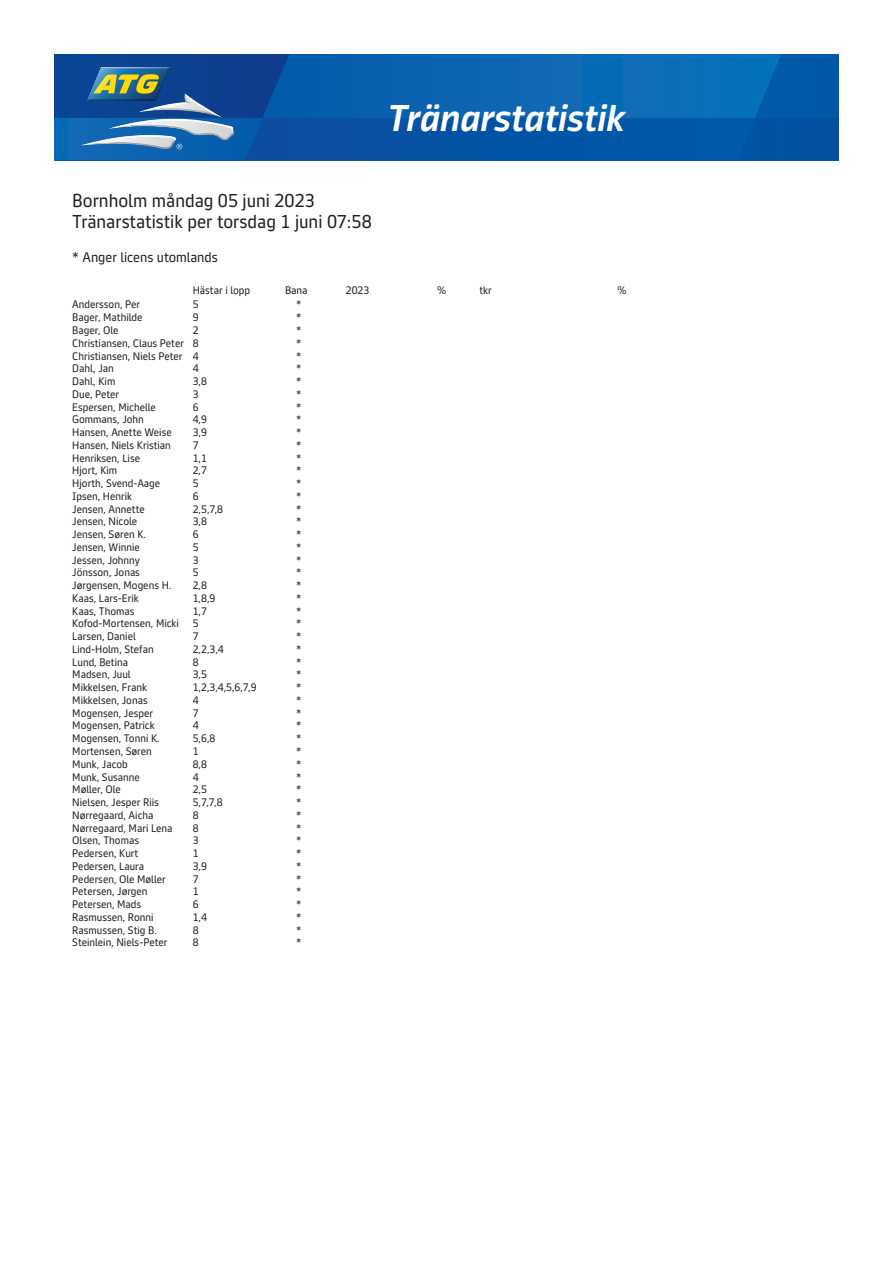
<style>
.page{position:relative;width:893px;height:1263px;background:#fff}
.page>*{position:absolute;margin:0;border:0;box-sizing:border-box;transform-origin:0 0}
.t1{font:italic 700 36px "ATG Text";color:#fff}
.t2{font:18px/21.6px "ATG Text";color:#231f20}
.t3{font:13.5px "ATG Text";color:#231f20}
.t4{font:10.5px "ATG Text";color:#231f20}
</style>
<div class="page">
<svg style="left:54px;top:54px;width:785px;height:106px;background:#105ea8"></svg>
<h1 class="t1" style="left:387px;top:100px;width:239px">Tränarstatistik</h1>
<h2 class="t2" style="left:72px;top:190px;width:301px">Bornholm måndag 05 juni 2023<br>Tränarstatistik per torsdag 1 juni 07:58</h2>
<p class="t3" style="left:72px;top:250px;width:147px">* Anger licens utomlands</p>
<p class="t4" style="left:193px;top:285px;width:59px">Hästar i lopp</p>
<p class="t4" style="left:285px;top:285px;width:24px">Bana</p>
<p class="t4" style="left:346px;top:285px;width:25px">2023</p>
<p class="t4" style="left:437px;top:285px;width:11px">%</p>
<p class="t4" style="left:479px;top:285px;width:14px">tkr</p>
<p class="t4" style="left:618px;top:285px;width:11px">%</p>
<p class="t4" style="left:72px;top:299px;width:69px">Andersson, Per</p>
<p class="t4" style="left:193px;top:299px;width:7px">5</p>
<p class="t4" style="left:296px;top:299px;width:7px">*</p>
<p class="t4" style="left:72px;top:312px;width:72px">Bager, Mathilde</p>
<p class="t4" style="left:193px;top:312px;width:7px">9</p>
<p class="t4" style="left:296px;top:312px;width:7px">*</p>
<p class="t4" style="left:72px;top:325px;width:48px">Bager, Ole</p>
<p class="t4" style="left:193px;top:325px;width:7px">2</p>
<p class="t4" style="left:296px;top:325px;width:7px">*</p>
<p class="t4" style="left:72px;top:338px;width:128px">Christiansen, Claus Peter 8</p>
<p class="t4" style="left:296px;top:338px;width:7px">*</p>
<p class="t4" style="left:72px;top:350px;width:128px">Christiansen, Niels Peter 4</p>
<p class="t4" style="left:296px;top:350px;width:7px">*</p>
<p class="t4" style="left:72px;top:363px;width:43px">Dahl, Jan</p>
<p class="t4" style="left:193px;top:363px;width:7px">4</p>
<p class="t4" style="left:296px;top:363px;width:7px">*</p>
<p class="t4" style="left:72px;top:376px;width:45px">Dahl, Kim</p>
<p class="t4" style="left:193px;top:376px;width:16px">3,8</p>
<p class="t4" style="left:296px;top:376px;width:7px">*</p>
<p class="t4" style="left:72px;top:389px;width:49px">Due, Peter</p>
<p class="t4" style="left:193px;top:389px;width:7px">3</p>
<p class="t4" style="left:296px;top:389px;width:7px">*</p>
<p class="t4" style="left:72px;top:401px;width:85px">Espersen, Michelle</p>
<p class="t4" style="left:193px;top:401px;width:7px">6</p>
<p class="t4" style="left:296px;top:401px;width:7px">*</p>
<p class="t4" style="left:72px;top:414px;width:73px">Gommans, John</p>
<p class="t4" style="left:193px;top:414px;width:16px">4,9</p>
<p class="t4" style="left:296px;top:414px;width:7px">*</p>
<p class="t4" style="left:72px;top:427px;width:101px">Hansen, Anette Weise</p>
<p class="t4" style="left:193px;top:427px;width:16px">3,9</p>
<p class="t4" style="left:296px;top:427px;width:7px">*</p>
<p class="t4" style="left:72px;top:440px;width:100px">Hansen, Niels Kristian</p>
<p class="t4" style="left:193px;top:440px;width:7px">7</p>
<p class="t4" style="left:296px;top:440px;width:7px">*</p>
<p class="t4" style="left:72px;top:452px;width:69px">Henriksen, Lise</p>
<p class="t4" style="left:193px;top:452px;width:16px">1,1</p>
<p class="t4" style="left:296px;top:452px;width:7px">*</p>
<p class="t4" style="left:72px;top:465px;width:47px">Hjort, Kim</p>
<p class="t4" style="left:193px;top:465px;width:16px">2,7</p>
<p class="t4" style="left:296px;top:465px;width:7px">*</p>
<p class="t4" style="left:72px;top:478px;width:89px">Hjorth, Svend-Aage</p>
<p class="t4" style="left:193px;top:478px;width:7px">5</p>
<p class="t4" style="left:296px;top:478px;width:7px">*</p>
<p class="t4" style="left:72px;top:491px;width:61px">Ipsen, Henrik</p>
<p class="t4" style="left:193px;top:491px;width:7px">6</p>
<p class="t4" style="left:296px;top:491px;width:7px">*</p>
<p class="t4" style="left:72px;top:503px;width:74px">Jensen, Annette</p>
<p class="t4" style="left:193px;top:503px;width:32px">2,5,7,8</p>
<p class="t4" style="left:296px;top:503px;width:7px">*</p>
<p class="t4" style="left:72px;top:516px;width:66px">Jensen, Nicole</p>
<p class="t4" style="left:193px;top:516px;width:16px">3,8</p>
<p class="t4" style="left:296px;top:516px;width:7px">*</p>
<p class="t4" style="left:72px;top:529px;width:75px">Jensen, Søren K.</p>
<p class="t4" style="left:193px;top:529px;width:7px">6</p>
<p class="t4" style="left:296px;top:529px;width:7px">*</p>
<p class="t4" style="left:72px;top:542px;width:69px">Jensen, Winnie</p>
<p class="t4" style="left:193px;top:542px;width:7px">5</p>
<p class="t4" style="left:296px;top:542px;width:7px">*</p>
<p class="t4" style="left:72px;top:554px;width:69px">Jessen, Johnny</p>
<p class="t4" style="left:193px;top:554px;width:7px">3</p>
<p class="t4" style="left:296px;top:554px;width:7px">*</p>
<p class="t4" style="left:72px;top:567px;width:69px">Jönsson, Jonas</p>
<p class="t4" style="left:193px;top:567px;width:7px">5</p>
<p class="t4" style="left:296px;top:567px;width:7px">*</p>
<p class="t4" style="left:72px;top:580px;width:101px">Jørgensen, Mogens H.</p>
<p class="t4" style="left:193px;top:580px;width:16px">2,8</p>
<p class="t4" style="left:296px;top:580px;width:7px">*</p>
<p class="t4" style="left:72px;top:593px;width:68px">Kaas, Lars-Erik</p>
<p class="t4" style="left:193px;top:593px;width:24px">1,8,9</p>
<p class="t4" style="left:296px;top:593px;width:7px">*</p>
<p class="t4" style="left:72px;top:605px;width:64px">Kaas, Thomas</p>
<p class="t4" style="left:193px;top:605px;width:16px">1,7</p>
<p class="t4" style="left:296px;top:605px;width:7px">*</p>
<p class="t4" style="left:72px;top:618px;width:108px">Kofod-Mortensen, Micki</p>
<p class="t4" style="left:193px;top:618px;width:7px">5</p>
<p class="t4" style="left:296px;top:618px;width:7px">*</p>
<p class="t4" style="left:72px;top:631px;width:65px">Larsen, Daniel</p>
<p class="t4" style="left:193px;top:631px;width:7px">7</p>
<p class="t4" style="left:296px;top:631px;width:7px">*</p>
<p class="t4" style="left:72px;top:644px;width:83px">Lind-Holm, Stefan</p>
<p class="t4" style="left:193px;top:644px;width:32px">2,2,3,4</p>
<p class="t4" style="left:296px;top:644px;width:7px">*</p>
<p class="t4" style="left:72px;top:656px;width:57px">Lund, Betina</p>
<p class="t4" style="left:193px;top:656px;width:7px">8</p>
<p class="t4" style="left:296px;top:656px;width:7px">*</p>
<p class="t4" style="left:72px;top:669px;width:60px">Madsen, Juul</p>
<p class="t4" style="left:193px;top:669px;width:16px">3,5</p>
<p class="t4" style="left:296px;top:669px;width:7px">*</p>
<p class="t4" style="left:72px;top:682px;width:76px">Mikkelsen, Frank</p>
<p class="t4" style="left:193px;top:682px;width:65px">1,2,3,4,5,6,7,9</p>
<p class="t4" style="left:296px;top:682px;width:7px">*</p>
<p class="t4" style="left:72px;top:695px;width:77px">Mikkelsen, Jonas</p>
<p class="t4" style="left:193px;top:695px;width:7px">4</p>
<p class="t4" style="left:296px;top:695px;width:7px">*</p>
<p class="t4" style="left:72px;top:707px;width:82px">Mogensen, Jesper</p>
<p class="t4" style="left:193px;top:707px;width:7px">7</p>
<p class="t4" style="left:296px;top:707px;width:7px">*</p>
<p class="t4" style="left:72px;top:720px;width:84px">Mogensen, Patrick</p>
<p class="t4" style="left:193px;top:720px;width:7px">4</p>
<p class="t4" style="left:296px;top:720px;width:7px">*</p>
<p class="t4" style="left:72px;top:733px;width:89px">Mogensen, Tonni K.</p>
<p class="t4" style="left:193px;top:733px;width:24px">5,6,8</p>
<p class="t4" style="left:296px;top:733px;width:7px">*</p>
<p class="t4" style="left:72px;top:746px;width:81px">Mortensen, Søren</p>
<p class="t4" style="left:193px;top:746px;width:7px">1</p>
<p class="t4" style="left:296px;top:746px;width:7px">*</p>
<p class="t4" style="left:72px;top:759px;width:57px">Munk, Jacob</p>
<p class="t4" style="left:193px;top:759px;width:16px">8,8</p>
<p class="t4" style="left:296px;top:759px;width:7px">*</p>
<p class="t4" style="left:72px;top:771px;width:69px">Munk, Susanne</p>
<p class="t4" style="left:193px;top:771px;width:7px">4</p>
<p class="t4" style="left:296px;top:771px;width:7px">*</p>
<p class="t4" style="left:72px;top:784px;width:50px">Møller, Ole</p>
<p class="t4" style="left:193px;top:784px;width:16px">2,5</p>
<p class="t4" style="left:296px;top:784px;width:7px">*</p>
<p class="t4" style="left:72px;top:797px;width:88px">Nielsen, Jesper Riis</p>
<p class="t4" style="left:193px;top:797px;width:31px">5,7,7,8</p>
<p class="t4" style="left:296px;top:797px;width:7px">*</p>
<p class="t4" style="left:72px;top:810px;width:83px">Nørregaard, Aicha</p>
<p class="t4" style="left:193px;top:810px;width:7px">8</p>
<p class="t4" style="left:296px;top:810px;width:7px">*</p>
<p class="t4" style="left:72px;top:822px;width:102px">Nørregaard, Mari Lena</p>
<p class="t4" style="left:193px;top:822px;width:7px">8</p>
<p class="t4" style="left:296px;top:822px;width:7px">*</p>
<p class="t4" style="left:72px;top:835px;width:68px">Olsen, Thomas</p>
<p class="t4" style="left:193px;top:835px;width:7px">3</p>
<p class="t4" style="left:296px;top:835px;width:7px">*</p>
<p class="t4" style="left:72px;top:848px;width:68px">Pedersen, Kurt</p>
<p class="t4" style="left:193px;top:848px;width:7px">1</p>
<p class="t4" style="left:296px;top:848px;width:7px">*</p>
<p class="t4" style="left:72px;top:861px;width:73px">Pedersen, Laura</p>
<p class="t4" style="left:193px;top:861px;width:16px">3,9</p>
<p class="t4" style="left:296px;top:861px;width:7px">*</p>
<p class="t4" style="left:72px;top:873px;width:95px">Pedersen, Ole Møller</p>
<p class="t4" style="left:193px;top:873px;width:7px">7</p>
<p class="t4" style="left:296px;top:873px;width:7px">*</p>
<p class="t4" style="left:72px;top:886px;width:77px">Petersen, Jørgen</p>
<p class="t4" style="left:193px;top:886px;width:7px">1</p>
<p class="t4" style="left:296px;top:886px;width:7px">*</p>
<p class="t4" style="left:72px;top:899px;width:70px">Petersen, Mads</p>
<p class="t4" style="left:193px;top:899px;width:7px">6</p>
<p class="t4" style="left:296px;top:899px;width:7px">*</p>
<p class="t4" style="left:72px;top:912px;width:83px">Rasmussen, Ronni</p>
<p class="t4" style="left:193px;top:912px;width:16px">1,4</p>
<p class="t4" style="left:296px;top:912px;width:7px">*</p>
<p class="t4" style="left:72px;top:924px;width:86px">Rasmussen, Stig B.</p>
<p class="t4" style="left:193px;top:924px;width:7px">8</p>
<p class="t4" style="left:296px;top:924px;width:7px">*</p>
<p class="t4" style="left:72px;top:937px;width:97px">Steinlein, Niels-Peter</p>
<p class="t4" style="left:193px;top:937px;width:7px">8</p>
<p class="t4" style="left:296px;top:937px;width:7px">*</p>
</div>
